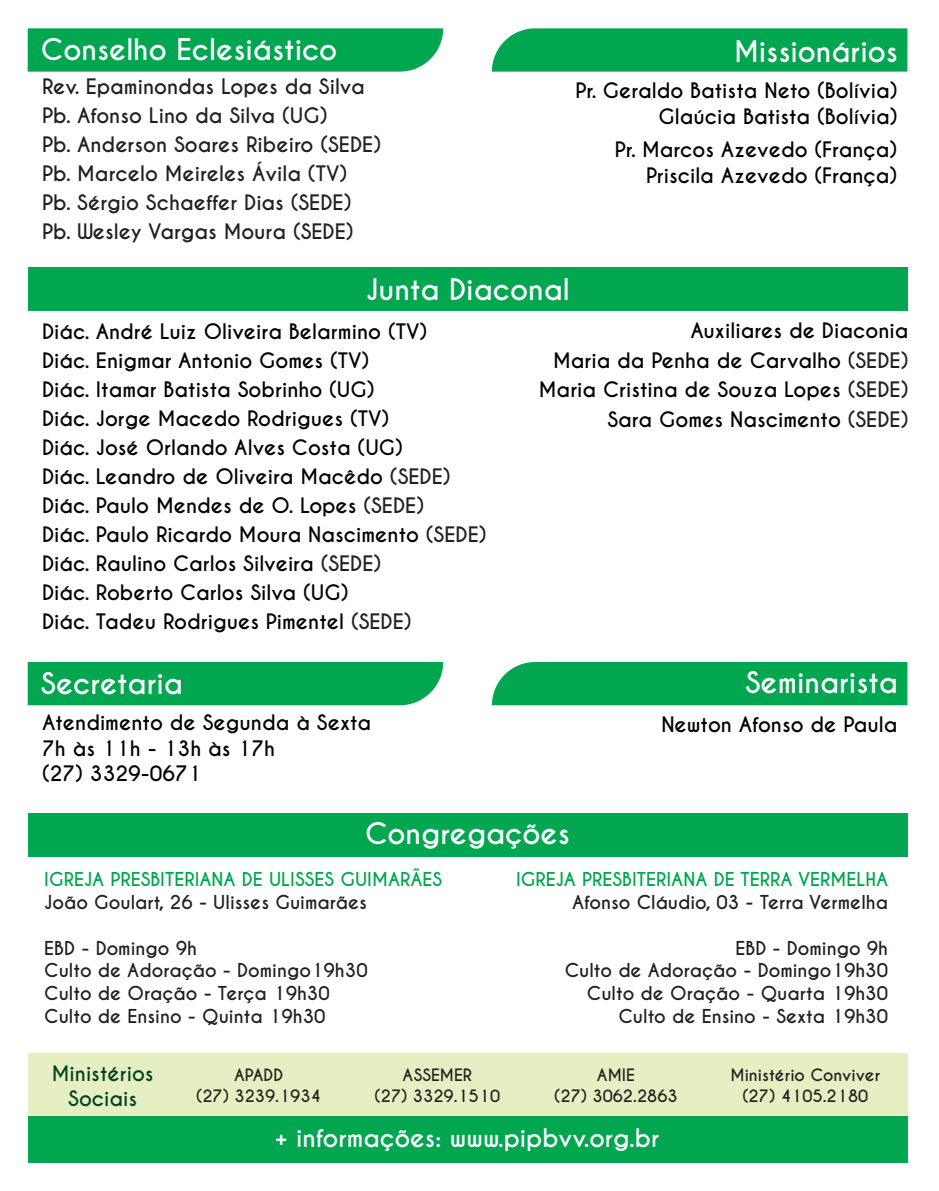
<style>
.page{position:relative;width:939px;height:1191px;background:#fff}
.page>*{position:absolute;margin:0;border:0;box-sizing:border-box;transform-origin:0 0}
.t1{font:700 28px "Caviar Dreams";color:#fff}
.t2{font:700 24px "Caviar Dreams";color:#fff}
.t3{font:700 20px/29px "Caviar Dreams";color:#020203;text-align:right}
.t4{font:700 20px/28.8px "Caviar Dreams";color:#231f20}
.t5{font:700 20px/25.4px "Caviar Dreams";color:#004323;text-align:center}
.t6{font:700 18px/22.8px "Caviar Dreams";color:#231f20}
.t7{font:700 18px "Caviar Dreams";color:#00a650}
.t8{font:700 16px/20.2px "Caviar Dreams";color:#231f20;text-align:center}
.s1{color:#231f20}
</style>
<div class="page">
<div style="left:28px;top:814px;width:879px;height:43px;background:#00a650"></div>
<div style="left:492px;top:28px;width:415px;height:44px;background:#00a650"></div>
<div style="left:28px;top:1053px;width:879px;height:63px;background:#e6efc1"></div>
<div style="left:28px;top:1116px;width:879px;height:46px;background:#00a650"></div>
<div style="left:492px;top:662px;width:415px;height:43px;background:#00a650"></div>
<div style="left:28px;top:662px;width:415px;height:43px;background:#00a650"></div>
<div style="left:28px;top:28px;width:415px;height:44px;background:#00a650"></div>
<div style="left:28px;top:267px;width:879px;height:44px;background:#00a650"></div>
<h1 class="t1" style="left:41px;top:38px;width:298px">Conselho Eclesiástico</h1>
<p class="t4" style="left:42px;top:74px;width:340px">Rev. Epaminondas Lopes da Silva<br>Pb. Afonso Lino da Silva (UG)<br>Pb. Anderson Soares Ribeiro (SEDE)<br>Pb. Marcelo Meireles Ávila (TV)<br>Pb. Sérgio Schaeffer Dias (SEDE)<br>Pb. Wesley Vargas Moura (SEDE)</p>
<h1 class="t1" style="left:734px;top:40px;width:165px">Missionários</h1>
<p class="t3" style="left:575px;top:79px;width:323px;line-height:25.4px">Pr. Geraldo Batista Neto (Bolívia)<br>Glaúcia Batista (Bolívia)</p>
<p class="t3" style="left:615px;top:139px;width:284px;line-height:25.4px">Pr. Marcos Azevedo (França)<br>Priscila Azevedo (França)</p>
<h1 class="t1" style="left:366px;top:278px;width:206px">Junta Diaconal</h1>
<p class="t3" style="left:539px;top:317px;width:371px;line-height:29.6px">Auxiliares de Diaconia<br>Maria da Penha de Carvalho <span class="s1">(SEDE)<br></span>Maria Cristina de Souza Lopes <span class="s1">(SEDE)<br></span>Sara Gomes Nascimento <span class="s1">(SEDE)</span></p>
<p class="t3" style="left:42px;top:318px;width:446px;text-align:left">Diác. André Luiz Oliveira Belarmino (TV)<br>Diác. Enigmar Antonio Gomes (TV)<br>Diác. Itamar Batista Sobrinho (UG)<br>Diác. Jorge Macedo Rodrigues (TV)<br>Diác. José Orlando Alves Costa (UG)<br>Diác. Leandro de Oliveira Macêdo <span class="s1">(SEDE)<br></span>Diác. Paulo Mendes de O. Lopes <span class="s1">(SEDE)<br></span>Diác. Paulo Ricardo Moura Nascimento <span class="s1">(SEDE)<br></span>Diác. Raulino Carlos Silveira <span class="s1">(SEDE)<br></span>Diác. Roberto Carlos Silva (UG)<br>Diác. Tadeu Rodrigues Pimentel <span class="s1">(SEDE)</span></p>
<h1 class="t1" style="left:41px;top:672px;width:144px">Secretaria</h1>
<h1 class="t1" style="left:745px;top:671px;width:154px">Seminarista</h1>
<p class="t3" style="left:661px;top:711px;width:237px">Newton Afonso de Paula</p>
<p class="t3" style="left:42px;top:711px;width:331px;line-height:25.4px;text-align:left">Atendimento de Segunda à Sexta<br>7h às 11h - 13h às 17h<br>(27) 3329-0671</p>
<h1 class="t1" style="left:365px;top:822px;width:206px">Congregações</h1>
<p class="t7" style="left:44px;top:872px;width:399px">IGREJA PRESBITERIANA DE ULISSES GUIMARÃES</p>
<p class="t6" style="left:44px;top:892px;width:324px">João Goulart, 26 - Ulisses Guimarães</p>
<p class="t6" style="left:44px;top:937px;width:325px">EBD - Domingo 9h<br>Culto de Adoração - Domingo19h30<br>Culto de Oração - Terça 19h30<br>Culto de Ensino - Quinta 19h30</p>
<p class="t7" style="left:516px;top:872px;width:373px">IGREJA PRESBITERIANA DE TERRA VERMELHA</p>
<p class="t6" style="left:572px;top:892px;width:317px">Afonso Cláudio, 03 - Terra Vermelha</p>
<p class="t6" style="left:565px;top:937px;width:325px;text-align:right">EBD - Domingo 9h<br>Culto de Adoração - Domingo19h30<br>Culto de Oração - Quarta 19h30<br>Culto de Ensino - Sexta 19h30</p>
<p class="t5" style="left:52px;top:1062px;width:103px">Ministérios<br>Sociais</p>
<p class="t8" style="left:196px;top:1066px;width:126px">APADD<br>(27) 3239.1934</p>
<p class="t8" style="left:374px;top:1066px;width:127px">ASSEMER<br>(27) 3329.1510</p>
<p class="t8" style="left:554px;top:1066px;width:125px">AMIE<br>(27) 3062.2863</p>
<p class="t8" style="left:730px;top:1066px;width:151px">Ministério Conviver (27) 4105.2180</p>
<p class="t2" style="left:275px;top:1128px;width:386px">+ informações: www.pipbvv.org.br</p>
</div>
